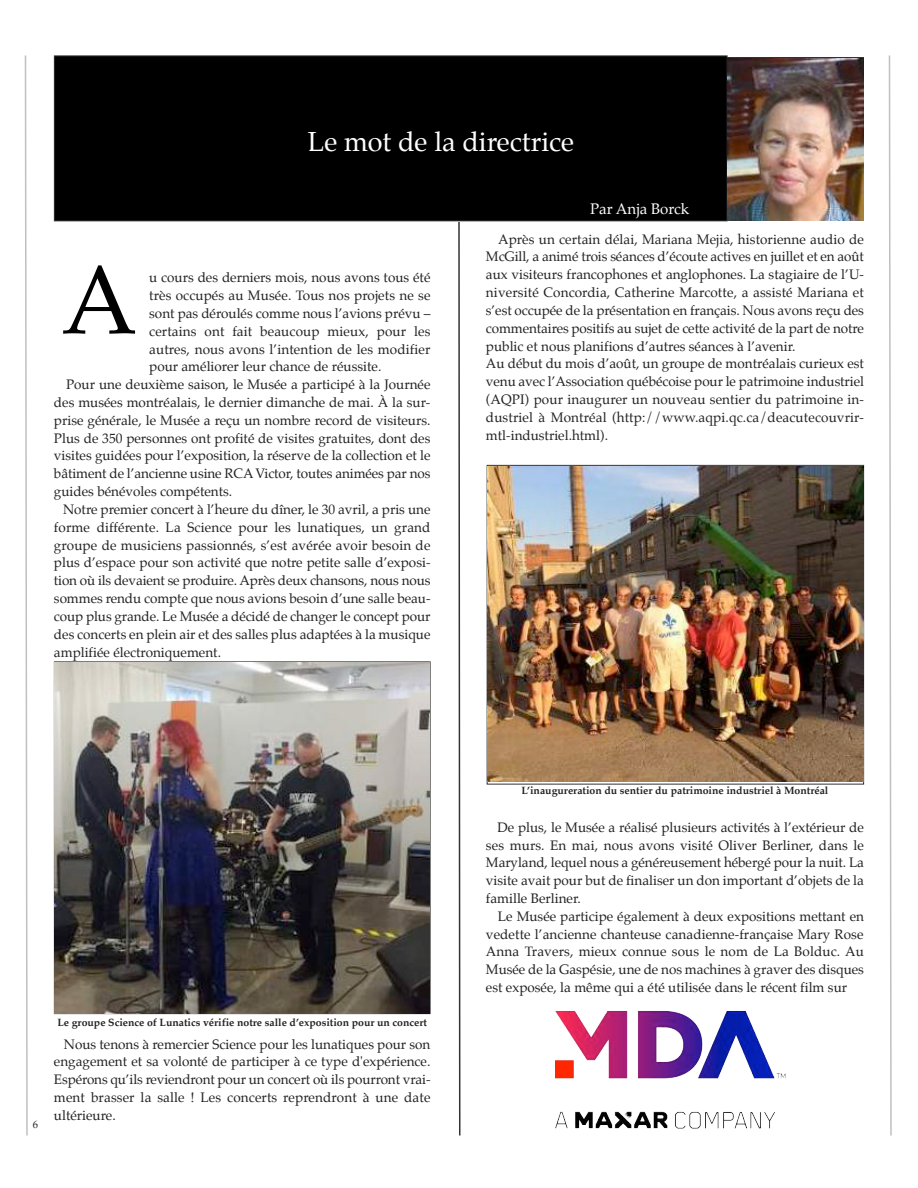
<style>
.page{position:relative;width:918px;height:1188px;background:#fff}
.page>*{position:absolute;margin:0;border:0;box-sizing:border-box;transform-origin:0 0}
.t1{font:97.5px "Palatino";color:#000}
.t2{font:27px "Palatino";color:#fff}
.t3{font:15px "Palatino";color:#fff}
.t4{font:13.5px/17.9px "Palatino";color:#232021;text-align:justify}
.t5{font:700 10.5px "Palatino";color:#232021}
.t6{font:10.5px "Palatino";color:#232021}
</style>
<div class="page">
<div style="left:55px;top:56px;width:672px;height:164px;background:#000"></div>
<div style="left:54px;top:55px;width:673px;height:166px;border:1px solid #343332"></div>
<svg style="left:888px;top:55px;width:4px;height:1081px"></svg>
<svg style="left:24px;top:55px;width:4px;height:1081px"></svg>
<svg style="left:457px;top:220px;width:4px;height:916px"></svg>
<img style="left:728px;top:58px;width:136px;height:162px">
<img style="left:55px;top:662px;width:375px;height:351px">
<img style="left:488px;top:466px;width:375px;height:316px">
<img style="left:556px;top:1011px;width:229px;height:118px">
<h2 class="t2" style="left:308px;top:129px;width:268px">Le mot de la directrice</h2>
<p class="t3" style="left:590px;top:202px;width:100px">Par Anja Borck</p>
<h1 class="t1" style="left:61px;top:253px;width:77px">A</h1>
<p class="t4" style="left:149px;top:270px;width:283px">u cours des derniers mois, nous avons tous été</p>
<p class="t4" style="left:149px;top:287px;width:283px">très occupés au Musée. Tous nos projets ne se</p>
<p class="t4" style="left:149px;top:305px;width:283px">sont pas déroulés comme nous l’avions prévu –</p>
<p class="t4" style="left:149px;top:323px;width:283px">certains ont fait beaucoup mieux, pour les</p>
<p class="t4" style="left:149px;top:341px;width:283px">autres, nous avons l’intention de les modifier</p>
<p class="t4" style="left:149px;top:359px;width:234px">pour améliorer leur chance de réussite.</p>
<p class="t4" style="left:66px;top:377px;width:366px">Pour une deuxième saison, le Musée a participé à la Journée</p>
<p class="t4" style="left:54px;top:394px;width:378px">des musées montréalais, le dernier dimanche de mai. À la sur-</p>
<p class="t4" style="left:54px;top:412px;width:378px">prise générale, le Musée a reçu un nombre record de visiteurs.</p>
<p class="t4" style="left:54px;top:430px;width:378px">Plus de 350 personnes ont profité de visites gratuites, dont des</p>
<p class="t4" style="left:54px;top:448px;width:378px">visites guidées pour l’exposition, la réserve de la collection et le</p>
<p class="t4" style="left:54px;top:466px;width:378px">bâtiment de l’ancienne usine RCA Victor, toutes animées par nos</p>
<p class="t4" style="left:54px;top:483px;width:180px">guides bénévoles compétents.</p>
<p class="t4" style="left:63px;top:501px;width:369px">Notre premier concert à l’heure du dîner, le 30 avril, a pris une</p>
<p class="t4" style="left:54px;top:519px;width:378px">forme différente. La Science pour les lunatiques, un grand</p>
<p class="t4" style="left:54px;top:537px;width:378px">groupe de musiciens passionnés, s’est avérée avoir besoin de</p>
<p class="t4" style="left:54px;top:555px;width:378px">plus d’espace pour son activité que notre petite salle d’exposi-</p>
<p class="t4" style="left:54px;top:573px;width:378px">tion où ils devaient se produire. Après deux chansons, nous nous</p>
<p class="t4" style="left:54px;top:590px;width:378px">sommes rendu compte que nous avions besoin d’une salle beau-</p>
<p class="t4" style="left:54px;top:608px;width:378px">coup plus grande. Le Musée a décidé de changer le concept pour</p>
<p class="t4" style="left:54px;top:626px;width:378px">des concerts en plein air et des salles plus adaptées à la musique</p>
<p class="t4" style="left:54px;top:644px;width:169px">amplifiée électroniquement.</p>
<p class="t4" style="left:486px;top:231px;width:380px;text-align:left;text-indent:12px">Après un certain délai, Mariana Mejia, historienne audio de McGill, a animé trois séances d’écoute actives en juillet et en août aux visiteurs francophones et anglophones. La stagiaire de l’U&shy;niversité Concordia, Catherine Marcotte, a assisté Mariana et s’est occupée de la présentation en français. Nous avons reçu des commentaires positifs au sujet de cette activité de la part de notre public et nous planifions d’autres séances à l’avenir.<br>Au début du mois d’août, un groupe de montréalais curieux est venu avec l’Association québécoise pour le patrimoine industriel (AQPI) pour inaugurer un nouveau sentier du patrimoine in&shy;dustriel à Montréal (http://www.aqpi.qc.ca/deacutecouvrir&shy;mtl-industriel.html).</p>
<p class="t6" style="left:33px;top:1119px;width:7px">6</p>
<p class="t5" style="left:58px;top:1017px;width:371px">Le groupe Science of Lunatics vérifie notre salle d’exposition pour un concert</p>
<p class="t4" style="left:54px;top:1036px;width:378px;text-indent:10px">Nous tenons à remercier Science pour les lunatiques pour son engagement et sa volonté de participer à ce type d'expérience.<br>Espérons qu’ils reviendront pour un concert où ils pourront vrai&shy;ment brasser la salle ! Les concerts reprendront à une date ultérieure.</p>
<p class="t5" style="left:522px;top:785px;width:308px">L’inaugureration du sentier du patrimoine industriel à Montréal</p>
<p class="t4" style="left:486px;top:819px;width:380px;text-indent:11px">De plus, le Musée a réalisé plusieurs activités à l’extérieur de ses murs. En mai, nous avons visité Oliver Berliner, dans le Maryland, lequel nous a généreusement hébergé pour la nuit. La visite avait pour but de finaliser un don important d’objets de la famille Berliner.</p>
<p class="t4" style="left:486px;top:908px;width:380px;text-indent:12px">Le Musée participe également à deux expositions mettant en vedette l’ancienne chanteuse canadienne-française Mary Rose Anna Travers, mieux connue sous le nom de La Bolduc. Au Musée de la Gaspésie, une de nos machines à graver des disques est exposée, la même qui a été utilisée dans le récent film sur</p>
</div>
